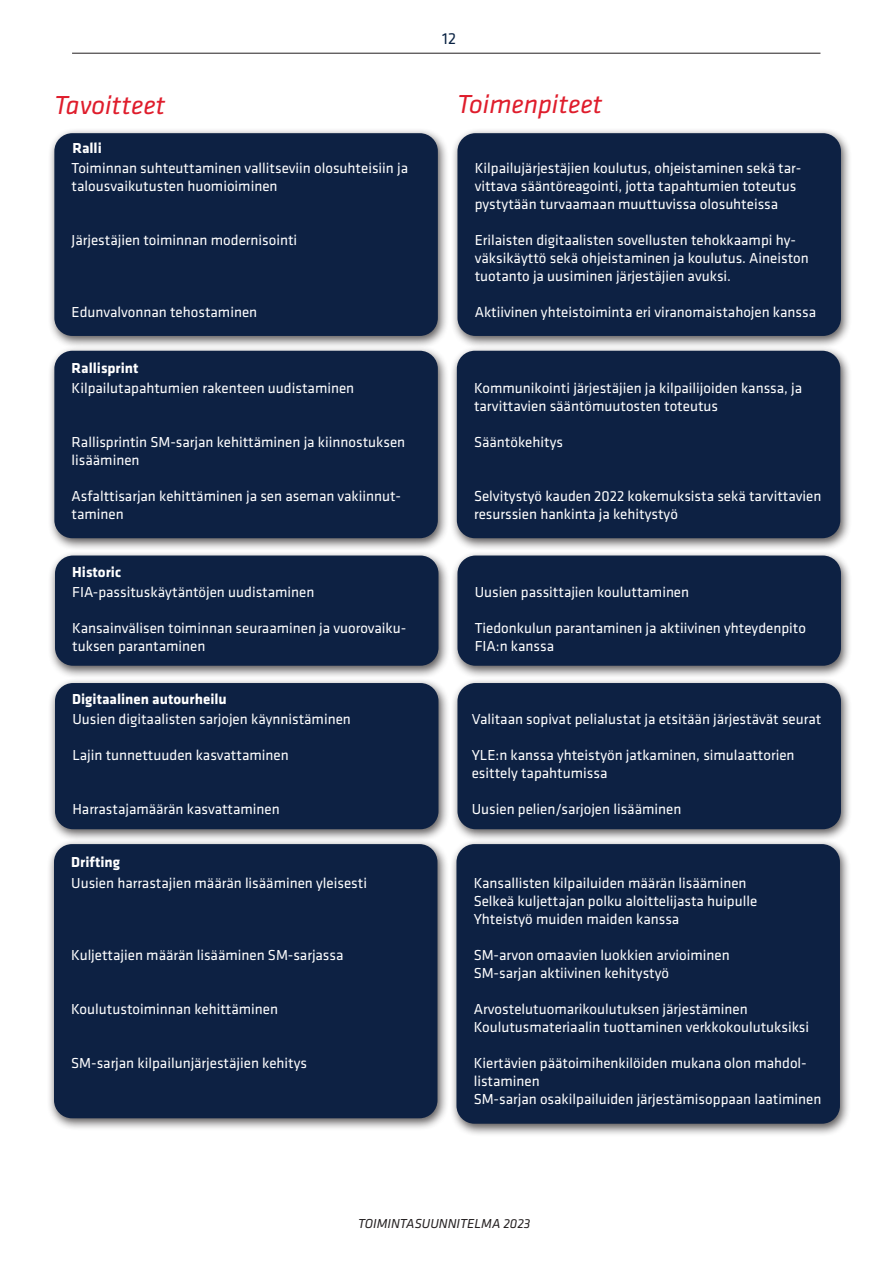
<style>
.page{position:relative;width:893px;height:1263px;background:#fff}
.page>*{position:absolute;margin:0;border:0;box-sizing:border-box;transform-origin:0 0}
.t1{font:italic 27px "Klavika";color:#df1d2c}
.t2{font:16.5px "Klavika";color:#092243}
.Otsikko{font:15px/18px "Klavika";color:#fff}
.Otsikko-2{font:700 15px "Klavika";color:#fff}
.t3{font:italic 13.5px "Klavika";color:#231f20}
</style>
<div class="page">
<hr style="left:72px;top:53px;width:748px;height:1px;background:#231f20">
<div style="left:48px;top:128px;width:401px;height:221px;background:#231f20;opacity:.75"></div>
<div style="left:54px;top:133px;width:384px;height:203px;background:#0d2143;border-radius:18px"></div>
<div style="left:451px;top:128px;width:401px;height:221px;background:#231f20;opacity:.75"></div>
<div style="left:457px;top:133px;width:384px;height:203px;background:#0d2143;border-radius:18px"></div>
<div style="left:48px;top:345px;width:401px;height:206px;background:#231f20;opacity:.75"></div>
<div style="left:54px;top:351px;width:384px;height:187px;background:#0d2143;border-radius:18px"></div>
<div style="left:450px;top:345px;width:402px;height:206px;background:#231f20;opacity:.75"></div>
<div style="left:457px;top:351px;width:383px;height:187px;background:#0d2143;border-radius:18px"></div>
<div style="left:47px;top:839px;width:402px;height:292px;background:#231f20;opacity:.75"></div>
<div style="left:54px;top:844px;width:383px;height:274px;background:#0d2143;border-radius:18px"></div>
<div style="left:450px;top:839px;width:401px;height:297px;background:#231f20;opacity:.75"></div>
<div style="left:456px;top:844px;width:384px;height:280px;background:#0d2143;border-radius:18px"></div>
<div style="left:48px;top:550px;width:402px;height:129px;background:#231f20;opacity:.75"></div>
<div style="left:55px;top:555px;width:383px;height:111px;background:#0d2143;border-radius:18px"></div>
<div style="left:451px;top:550px;width:401px;height:129px;background:#231f20;opacity:.75"></div>
<div style="left:457px;top:555px;width:384px;height:111px;background:#0d2143;border-radius:18px"></div>
<div style="left:48px;top:678px;width:402px;height:164px;background:#231f20;opacity:.75"></div>
<div style="left:55px;top:683px;width:383px;height:146px;background:#0d2143;border-radius:18px"></div>
<div style="left:451px;top:678px;width:401px;height:164px;background:#231f20;opacity:.75"></div>
<div style="left:457px;top:683px;width:384px;height:146px;background:#0d2143;border-radius:18px"></div>
<p class="t2" style="left:442px;top:28px;width:15px">12</p>
<p class="t1" style="left:54px;top:88px;width:113px">Tavoitteet</p>
<p class="t1" style="left:457px;top:87px;width:147px">Toimenpiteet</p>
<p class="Otsikko-2" style="left:72px;top:137px;width:31px">Ralli</p>
<p class="Otsikko" style="left:72px;top:159px;width:338px">Toiminnan suhteuttaminen vallitseviin olosuhteisiin ja talousvaikutusten huomioiminen</p>
<p class="Otsikko" style="left:72px;top:231px;width:227px">Järjestäjien toiminnan modernisointi</p>
<p class="Otsikko" style="left:72px;top:303px;width:187px">Edunvalvonnan tehostaminen</p>
<p class="Otsikko-2" style="left:72px;top:357px;width:68px">Rallisprint</p>
<p class="Otsikko" style="left:72px;top:379px;width:284px">Kilpailutapahtumien rakenteen uudistaminen</p>
<p class="Otsikko" style="left:72px;top:433px;width:335px">Rallisprintin SM-sarjan kehittäminen ja kiinnostuksen lisääminen</p>
<p class="Otsikko" style="left:72px;top:487px;width:331px">Asfalttisarjan kehittäminen ja sen aseman vakiinnut&shy;taminen</p>
<p class="Otsikko-2" style="left:72px;top:561px;width:50px">Historic</p>
<p class="Otsikko" style="left:72px;top:582px;width:244px">FIA-passituskäytäntöjen uudistaminen</p>
<p class="Otsikko" style="left:72px;top:618px;width:336px">Kansainvälisen toiminnan seuraaminen ja vuorovaiku&shy;tuksen parantaminen</p>
<p class="Otsikko-2" style="left:72px;top:688px;width:156px">Digitaalinen autourheilu</p>
<p class="Otsikko" style="left:72px;top:710px;width:280px">Uusien digitaalisten sarjojen käynnistäminen</p>
<p class="Otsikko" style="left:72px;top:746px;width:218px">Lajin tunnettuuden kasvattaminen</p>
<p class="Otsikko" style="left:72px;top:800px;width:209px">Harrastajamäärän kasvattaminen</p>
<p class="Otsikko-2" style="left:71px;top:851px;width:50px">Drifting</p>
<p class="Otsikko" style="left:71px;top:873px;width:297px">Uusien harrastajien määrän lisääminen yleisesti</p>
<p class="Otsikko" style="left:71px;top:945px;width:274px">Kuljettajien määrän lisääminen SM-sarjassa</p>
<p class="Otsikko" style="left:71px;top:999px;width:208px">Koulutustoiminnan kehittäminen</p>
<p class="Otsikko" style="left:71px;top:1053px;width:237px">SM-sarjan kilpailunjärjestäjien kehitys</p>
<p class="Otsikko" style="left:475px;top:159px;width:328px">Kilpailujärjestäjien koulutus, ohjeistaminen sekä tar&shy;vittava sääntöreagointi, jotta tapahtumien toteutus pystytään turvaamaan muuttuvissa olosuhteissa</p>
<p class="Otsikko" style="left:475px;top:231px;width:336px">Erilaisten digitaalisten sovellusten tehokkaampi hy&shy;väksikäyttö sekä ohjeistaminen ja koulutus. Aineiston tuotanto ja uusiminen järjestäjien avuksi.</p>
<p class="Otsikko" style="left:475px;top:303px;width:343px">Aktiivinen yhteistoiminta eri viranomaistahojen kanssa</p>
<p class="Otsikko" style="left:474px;top:379px;width:330px">Kommunikointi järjestäjien ja kilpailijoiden kanssa, ja tarvittavien sääntömuutosten toteutus</p>
<p class="Otsikko" style="left:474px;top:433px;width:90px">Sääntökehitys</p>
<p class="Otsikko" style="left:474px;top:487px;width:349px">Selvitystyö kauden 2022 kokemuksista sekä tarvittavien resurssien hankinta ja kehitystyö</p>
<p class="Otsikko" style="left:475px;top:582px;width:216px">Uusien passittajien kouluttaminen</p>
<p class="Otsikko" style="left:475px;top:618px;width:333px">Tiedonkulun parantaminen ja aktiivinen yhteydenpito<br>FIA:n kanssa</p>
<p class="Otsikko" style="left:472px;top:710px;width:351px">Valitaan sopivat pelialustat ja etsitään järjestävät seurat</p>
<p class="Otsikko" style="left:472px;top:746px;width:324px">YLE:n kanssa yhteistyön jatkaminen, simulaattorien esittely tapahtumissa</p>
<p class="Otsikko" style="left:472px;top:800px;width:211px">Uusien pelien/sarjojen lisääminen</p>
<p class="Otsikko" style="left:474px;top:873px;width:274px">Kansallisten kilpailuiden määrän lisääminen</p>
<p class="Otsikko" style="left:474px;top:891px;width:285px">Selkeä kuljettajan polku aloittelijasta huipulle</p>
<p class="Otsikko" style="left:474px;top:909px;width:207px">Yhteistyö muiden maiden kanssa</p>
<p class="Otsikko" style="left:474px;top:945px;width:258px">SM-arvon omaavien luokkien arvioiminen</p>
<p class="Otsikko" style="left:474px;top:963px;width:197px">SM-sarjan aktiivinen kehitystyö</p>
<p class="Otsikko" style="left:474px;top:999px;width:276px">Arvostelutuomarikoulutuksen järjestäminen</p>
<p class="Otsikko" style="left:474px;top:1017px;width:337px">Koulutusmateriaalin tuottaminen verkkokoulutuksiksi</p>
<p class="Otsikko" style="left:474px;top:1053px;width:335px">Kiertävien päätoimihenkilöiden mukana olon mahdol&shy;listaminen</p>
<p class="Otsikko" style="left:474px;top:1089px;width:349px">SM-sarjan osakilpailuiden järjestämisoppaan laatiminen</p>
<p class="t3" style="left:358px;top:1215px;width:174px">TOIMINTASUUNNITELMA 2023</p>
</div>
